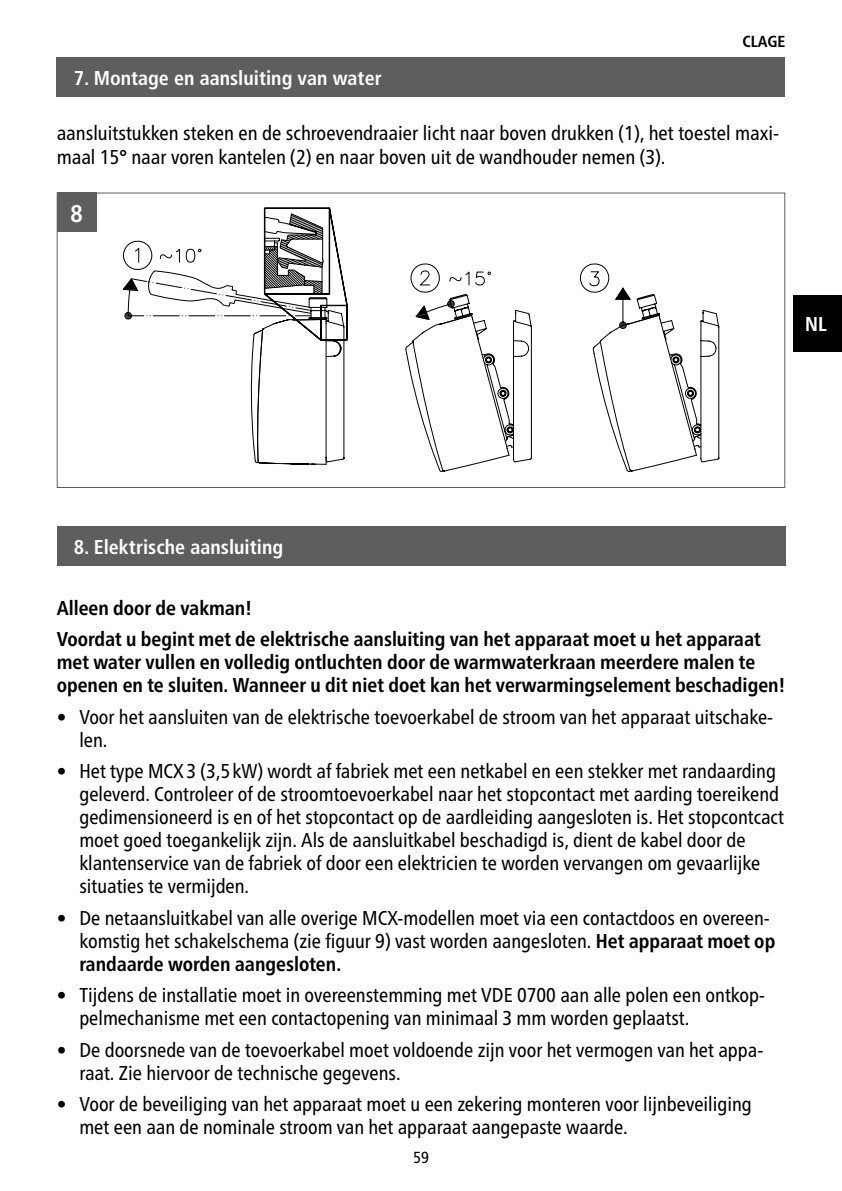
<style>
.page{position:relative;width:842px;height:1191px;background:#fff}
.page>*{position:absolute;margin:0;border:0;box-sizing:border-box;transform-origin:0 0}
.t1{font:700 condensed 24px "Frutiger Neue LTW1 G";color:#fff}
.t2{font:condensed 20px/23px "Frutiger Neue LTW1 G";color:#000}
.t3{font:700 condensed 20px/31.6px "Frutiger Neue LTW1 G";color:#000}
.t4{font:700 condensed 20px "Frutiger LT Std";color:#fff}
.t5{font:700 condensed 20px "Frutiger Neue LTW1 G";color:#fff}
.t6{font:700 condensed 16px "Frutiger Neue LTW1 G";color:#000}
.t7{font:condensed 16px "Frutiger Neue LTW1 G";color:#000}
.s1{font-weight:700}
</style>
<div class="page">
<div style="left:794px;top:295px;width:48px;height:56px;background:#000"></div>
<div style="left:57px;top:57px;width:728px;height:39px;background:#5e5e5d"></div>
<div style="left:57px;top:526px;width:728px;height:39px;background:#5e5e5d"></div>
<svg style="left:250px;top:341px;width:95px;height:124px"></svg>
<svg style="left:123px;top:208px;width:315px;height:133px"></svg>
<svg style="left:405px;top:270px;width:86px;height:23px"></svg>
<svg style="left:405px;top:293px;width:314px;height:179px"></svg>
<svg style="left:580px;top:263px;width:122px;height:209px"></svg>
<div style="left:57px;top:192px;width:39px;height:40px;background:#5e5e5d"></div>
<p class="t4" style="left:74px;top:66px;width:310px">7. Montage en aansluiting van water</p>
<p class="t6" style="left:742px;top:32px;width:44px">CLAGE</p>
<p class="t2" style="left:57px;top:121px;width:724px;line-height:24px">aansluitstukken steken en de schroevendraaier licht naar boven drukken (1), het toestel maxi&shy;maal 15° naar voren kantelen (2) en naar boven uit de wandhouder nemen (3).</p>
<p class="t1" style="left:70px;top:199px;width:14px">8</p>
<p class="t5" style="left:805px;top:312px;width:23px">NL</p>
<p class="t4" style="left:74px;top:535px;width:211px">8. Elektrische aansluiting</p>
<p class="t3" style="left:57px;top:591px;width:705px">Alleen door de vakman!<br>Voordat u begint met de elektrische aansluiting van het apparaat moet u het apparaat</p>
<p class="t3" style="left:57px;top:650px;width:730px;line-height:23px">met water vullen en volledig ontluchten door de warmwaterkraan meerdere malen te openen en te sluiten. Wanneer u dit niet doet kan het verwarmingselement beschadigen!</p>
<p class="t2" style="left:79px;top:705px;width:695px;text-indent:-23px">• Voor het aansluiten van de elektrische toevoerkabel de stroom van het apparaat uitschake&shy;len.</p>
<p class="t2" style="left:79px;top:759px;width:706px;text-indent:-23px">• Het type MCX3 (3,5 kW) wordt af fabriek met een netkabel en een stekker met randaarding geleverd. Controleer of de stroomtoevoerkabel naar het stopcontact met aarding toereikend gedimensioneerd is en of het stopcontact op de aardleiding aangesloten is. Het stopcontcact moet goed toegankelijk zijn. Als de aansluitkabel beschadigd is, dient de kabel door de klantenservice van de fabriek of door een elektricien te worden vervangen om gevaarlijke situaties te vermijden.</p>
<p class="t2" style="left:79px;top:906px;width:697px;text-indent:-23px">• De netaansluitkabel van alle overige MCX-modellen moet via een contactdoos en overeen&shy;komstig het schakelschema (zie figuur 9) vast worden aangesloten. <span class="s1">Het apparaat moet op randaarde worden aangesloten.</span></p>
<p class="t2" style="left:79px;top:983px;width:687px;text-indent:-23px">• Tijdens de installatie moet in overeenstemming met VDE 0700 aan alle polen een ontkop&shy;pelmechanisme met een contactopening van minimaal 3 mm worden geplaatst.</p>
<p class="t2" style="left:79px;top:1038px;width:685px;text-indent:-23px">• De doorsnede van de toevoerkabel moet voldoende zijn voor het vermogen van het appa&shy;raat. Zie hiervoor de technische gegevens.</p>
<p class="t2" style="left:79px;top:1092px;width:674px;text-indent:-23px">• Voor de beveiliging van het apparaat moet u een zekering monteren voor lijnbeveiliging met een aan de nominale stroom van het apparaat aangepaste waarde.</p>
<p class="t7" style="left:413px;top:1148px;width:17px">59</p>
</div>
